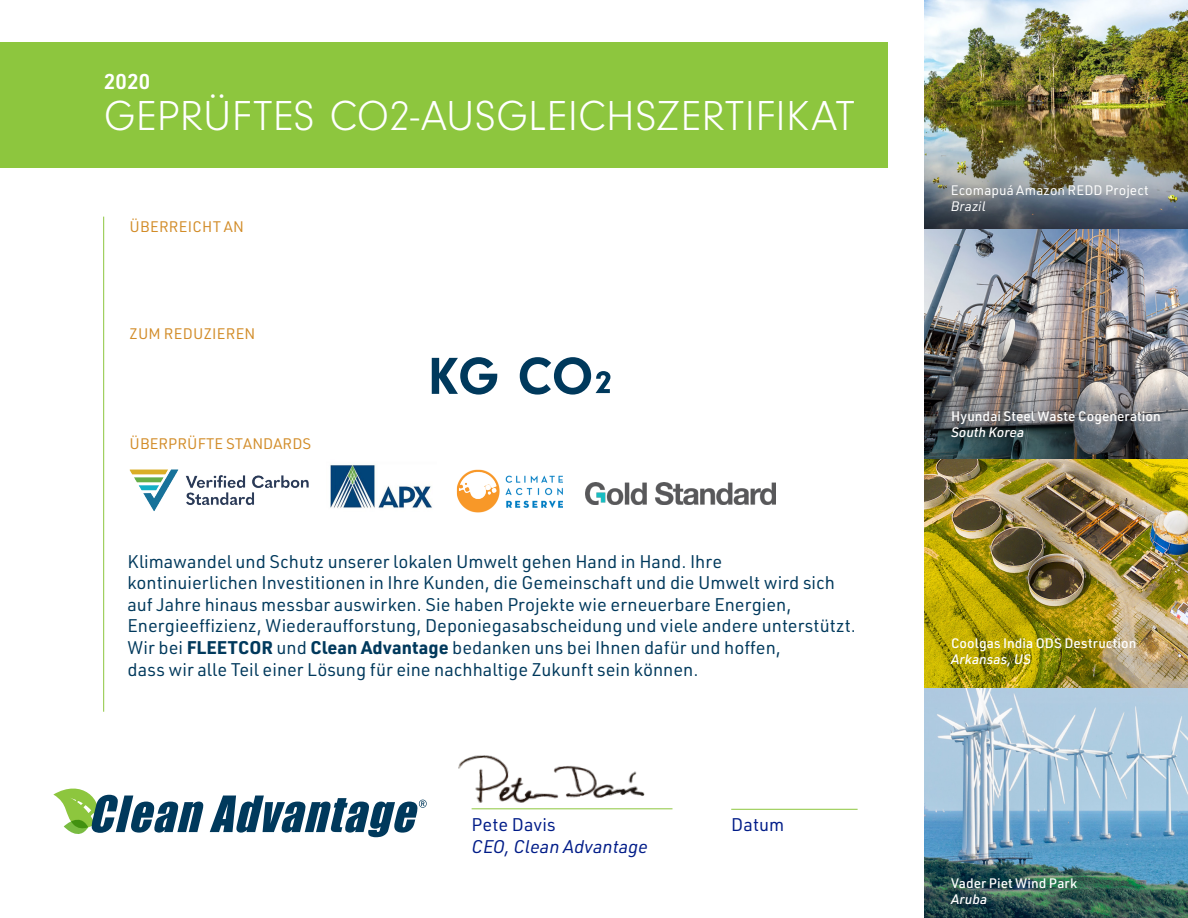
<style>
.page{position:relative;width:1188px;height:918px;background:#fff}
.page>*{position:absolute;margin:0;border:0;box-sizing:border-box;transform-origin:0 0}
.t1{font:700 54px "Neuzeit Gro";color:#00395c}
.t2{font:300 43.5px "Neuzeit Gro";letter-spacing:.01em;color:#fff}
.t3{font:600 21px "URWDIN";color:#fff}
.t4{font:18px/21.6px "URWDIN";color:#00395c}
.t5{font:italic 18px "URWDIN";color:#001c88}
.t6{font:18px "URWDIN";color:#001c88}
.t7{font:15px "URWDIN";letter-spacing:.015em;color:#d28c28}
.t8{font:500 13.5px/16.2px "URWDIN";letter-spacing:.005em;color:#fff}
.t9{font:13.5px "URWDIN";letter-spacing:.01em;color:#fff}
.t10{font:italic 500 13.5px "URWDIN";letter-spacing:.005em;color:#fff}
.t11{font:italic 13.5px "URWDIN";color:#fff}
.s1{font-weight:700}
.s2{font-style:italic}
</style>
<div class="page">
<div style="left:0;top:42px;width:888px;height:125px;background:#8dc63e"></div>
<svg style="left:53px;top:788px;width:150px;height:46px"></svg>
<svg style="left:210px;top:796px;width:217px;height:41px"></svg>
<hr style="left:103px;top:217px;width:1px;height:495px;background:#8dc63e">
<img style="left:330px;top:464px;width:102px;height:44px">
<img style="left:456px;top:469px;width:107px;height:44px">
<img style="left:129px;top:469px;width:180px;height:42px">
<img style="left:925px;top:0;width:263px;height:918px">
<hr style="left:731px;top:809px;width:127px;height:1px;background:#8dc63e">
<img style="left:458px;top:755px;width:201px;height:55px">
<hr style="left:472px;top:808px;width:200px;height:1px;background:#8dc63e">
<img style="left:585px;top:482px;width:191px;height:22px">
<p class="t3" style="left:104px;top:67px;width:48px">2020</p>
<p class="t2" style="left:104px;top:92px;width:752px">GEPRÜFTES CO2-AUSGLEICHSZERTIFIKAT</p>
<p class="t7" style="left:130px;top:217px;width:116px">ÜBERREICHT AN</p>
<p class="t7" style="left:130px;top:323px;width:127px">ZUM REDUZIEREN</p>
<p class="t7" style="left:130px;top:434px;width:183px">ÜBERPRÜFTE STANDARDS</p>
<p class="t1" style="left:428px;top:346px;width:186px">KG CO²</p>
<p class="t4" style="left:128px;top:550px;width:730px">Klimawandel und Schutz unserer lokalen Umwelt gehen Hand in Hand. Ihre kontinuierlichen Investitionen in Ihre Kunden, die Gemeinschaft und die Umwelt wird sich auf Jahre hinaus messbar auswirken. Sie haben Projekte wie erneuerbare Energien, Energieeffizienz, Wiederaufforstung, Deponiegasabscheidung und viele andere unterstützt.<br>Wir bei <span class="s1">FLEETCOR</span> und <span class="s1">Clean Advantage</span> bedanken uns bei Ihnen dafür und hoffen,<br>dass wir alle Teil einer Lösung für eine nachhaltige Zukunft sein können.</p>
<p class="t6" style="left:472px;top:813px;width:85px">Pete Davis</p>
<p class="t6" style="left:731px;top:813px;width:54px">Datum</p>
<p class="t5" style="left:472px;top:834px;width:178px">CEO, Clean Advantage</p>
<p class="t9" style="left:951px;top:181px;width:200px">Ecomapuá Amazon REDD Project</p>
<p class="t11" style="left:951px;top:197px;width:36px">Brazil</p>
<p class="t8" style="left:951px;top:408px;width:211px">Hyundai Steel Waste Cogeneration</p>
<p class="t10" style="left:951px;top:423px;width:75px">South Korea</p>
<p class="t8" style="left:951px;top:634px;width:187px">Coolgas India ODS Destruction</p>
<p class="t10" style="left:951px;top:650px;width:81px">Arkansas, US</p>
<p class="t8" style="left:951px;top:874px;width:128px">Vader Piet Wind Park<br><span class="s2">Aruba</span></p>
</div>
